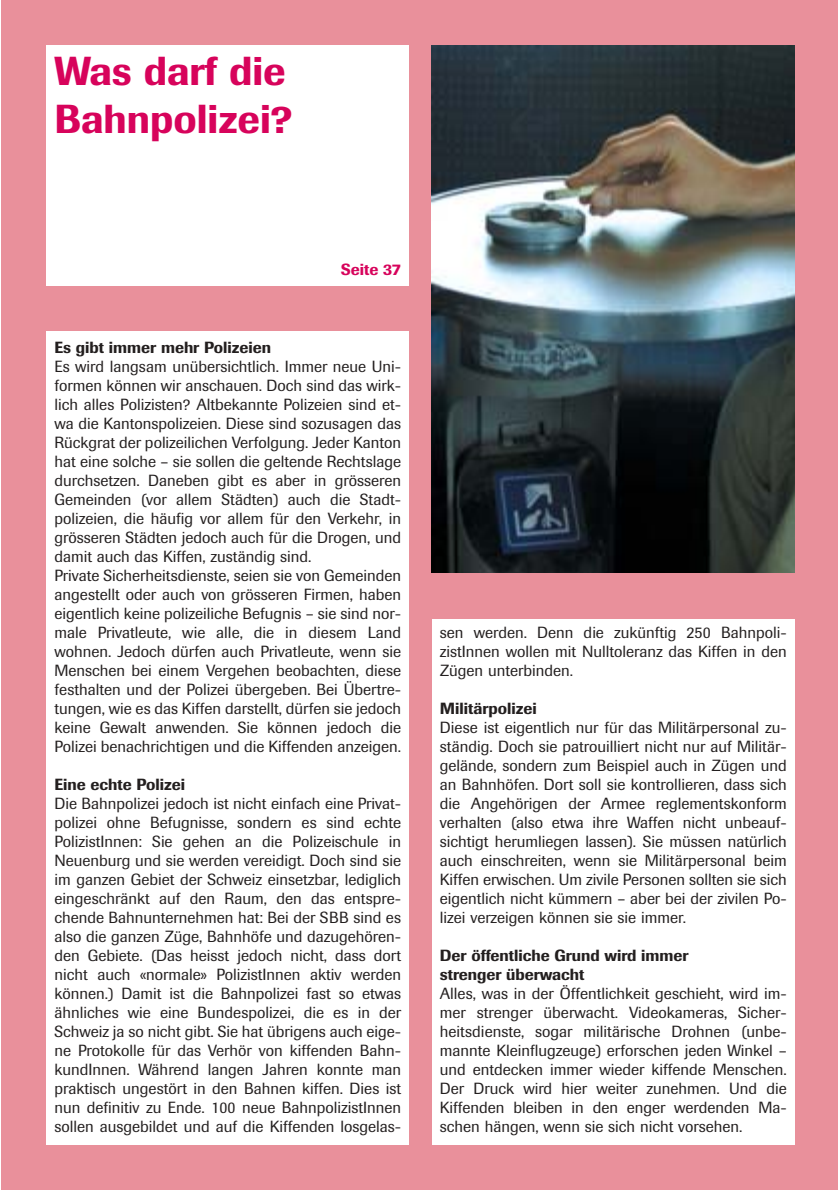
<style>
.page{position:relative;width:838px;height:1190px;background:#fff}
.page>*{position:absolute;margin:0;border:0;box-sizing:border-box;transform-origin:0 0}
.t1{font:500 40px/48px "Imago";color:#d7035b}
.t2{font:16px/19px "Imago";color:#231f1f;text-align:justify}
.t3{font:500 16px/19px "Imago";color:#231f1f}
.t4{font:500 16px "Imago";color:#d7035b}
</style>
<div class="page">
<div style="left:1px;top:0;width:837px;height:1190px;background:#e9909b"></div>
<img style="left:432px;top:45px;width:363px;height:528px">
<div style="left:46px;top:45px;width:363px;height:241px;background:#fff"></div>
<div style="left:46px;top:332px;width:363px;height:813px;background:#fff"></div>
<div style="left:432px;top:619px;width:363px;height:526px;background:#fff"></div>
<h1 class="t1" style="left:54px;top:51px;width:240px">Was darf die<br>Bahnpolizei?</h1>
<p class="t4" style="left:341px;top:264px;width:62px">Seite 37</p>
<p class="t3" style="left:54px;top:340px;width:218px">Es gibt immer mehr Polizeien</p>
<p class="t2" style="left:54px;top:359px;width:348px;text-align:left">Es wird langsam unübersichtlich. Immer neue Uni&shy;formen können wir anschauen. Doch sind das wirk&shy;lich alles Polizisten? Altbekannte Polizeien sind et&shy;wa die Kantonspolizeien. Diese sind sozusagen das Rückgrat der polizeilichen Verfolgung. Jeder Kanton hat eine solche – sie sollen die geltende Rechtslage durchsetzen. Daneben gibt es aber in grösseren Gemeinden (vor allem Städten) auch die Stadt&shy;polizeien, die häufig vor allem für den Verkehr, in grösseren Städten jedoch auch für die Drogen, und damit auch das Kiffen, zuständig sind.<br>Private Sicherheitsdienste, seien sie von Gemeinden angestellt oder auch von grösseren Firmen, haben eigentlich keine polizeiliche Befugnis – sie sind nor&shy;male Privatleute, wie alle, die in diesem Land wohnen. Jedoch dürfen auch Privatleute, wenn sie Menschen bei einem Vergehen beobachten, diese festhalten und der Polizei übergeben. Bei Übertre&shy;tungen, wie es das Kiffen darstellt, dürfen sie jedoch keine Gewalt anwenden. Sie können jedoch die Polizei benachrichtigen und die Kiffenden anzeigen.</p>
<p class="t3" style="left:54px;top:777px;width:132px">Eine echte Polizei</p>
<p class="t2" style="left:54px;top:796px;width:348px">Die Bahnpolizei jedoch ist nicht einfach eine Privat&shy;polizei ohne Befugnisse, sondern es sind echte PolizistInnen: Sie gehen an die Polizeischule in Neuenburg und sie werden vereidigt. Doch sind sie im ganzen Gebiet der Schweiz einsetzbar, lediglich eingeschränkt auf den Raum, den das entspre&shy;chende Bahnunternehmen hat: Bei der SBB sind es also die ganzen Züge, Bahnhöfe und dazugehören&shy;den Gebiete. (Das heisst jedoch nicht, dass dort nicht auch «normale» PolizistInnen aktiv werden können.) Damit ist die Bahnpolizei fast so etwas ähnliches wie eine Bundespolizei, die es in der Schweiz ja so nicht gibt. Sie hat übrigens auch eige&shy;ne Protokolle für das Verhör von kiffenden Bahn&shy;kundInnen. Während langen Jahren konnte man praktisch ungestört in den Bahnen kiffen. Dies ist nun definitiv zu Ende. 100 neue BahnpolizistInnen sollen ausgebildet und auf die Kiffenden losgelas-</p>
<p class="t2" style="left:440px;top:625px;width:348px">sen werden. Denn die zukünftig 250 Bahnpoli&shy;zistInnen wollen mit Nulltoleranz das Kiffen in den Zügen unterbinden.</p>
<p class="t3" style="left:440px;top:701px;width:98px">Militärpolizei</p>
<p class="t2" style="left:440px;top:720px;width:348px">Diese ist eigentlich nur für das Militärpersonal zu&shy;ständig. Doch sie patrouilliert nicht nur auf Militär&shy;gelände, sondern zum Beispiel auch in Zügen und an Bahnhöfen. Dort soll sie kontrollieren, dass sich die Angehörigen der Armee reglementskonform verhalten (also etwa ihre Waffen nicht unbeauf&shy;sichtigt herumliegen lassen). Sie müssen natürlich auch einschreiten, wenn sie Militärpersonal beim Kiffen erwischen. Um zivile Personen sollten sie sich eigentlich nicht kümmern – aber bei der zivilen Po&shy;lizei verzeigen können sie sie immer.</p>
<p class="t3" style="left:440px;top:948px;width:250px">Der öffentliche Grund wird immer strenger überwacht</p>
<p class="t2" style="left:440px;top:986px;width:348px">Alles, was in der Öffentlichkeit geschieht, wird im&shy;mer strenger überwacht. Videokameras, Sicher&shy;heitsdienste, sogar militärische Drohnen (unbe&shy;mannte Kleinflugzeuge) erforschen jeden Winkel – und entdecken immer wieder kiffende Menschen.<br>Der Druck wird hier weiter zunehmen. Und die Kiffenden bleiben in den enger werdenden Ma&shy;schen hängen, wenn sie sich nicht vorsehen.</p>
</div>
